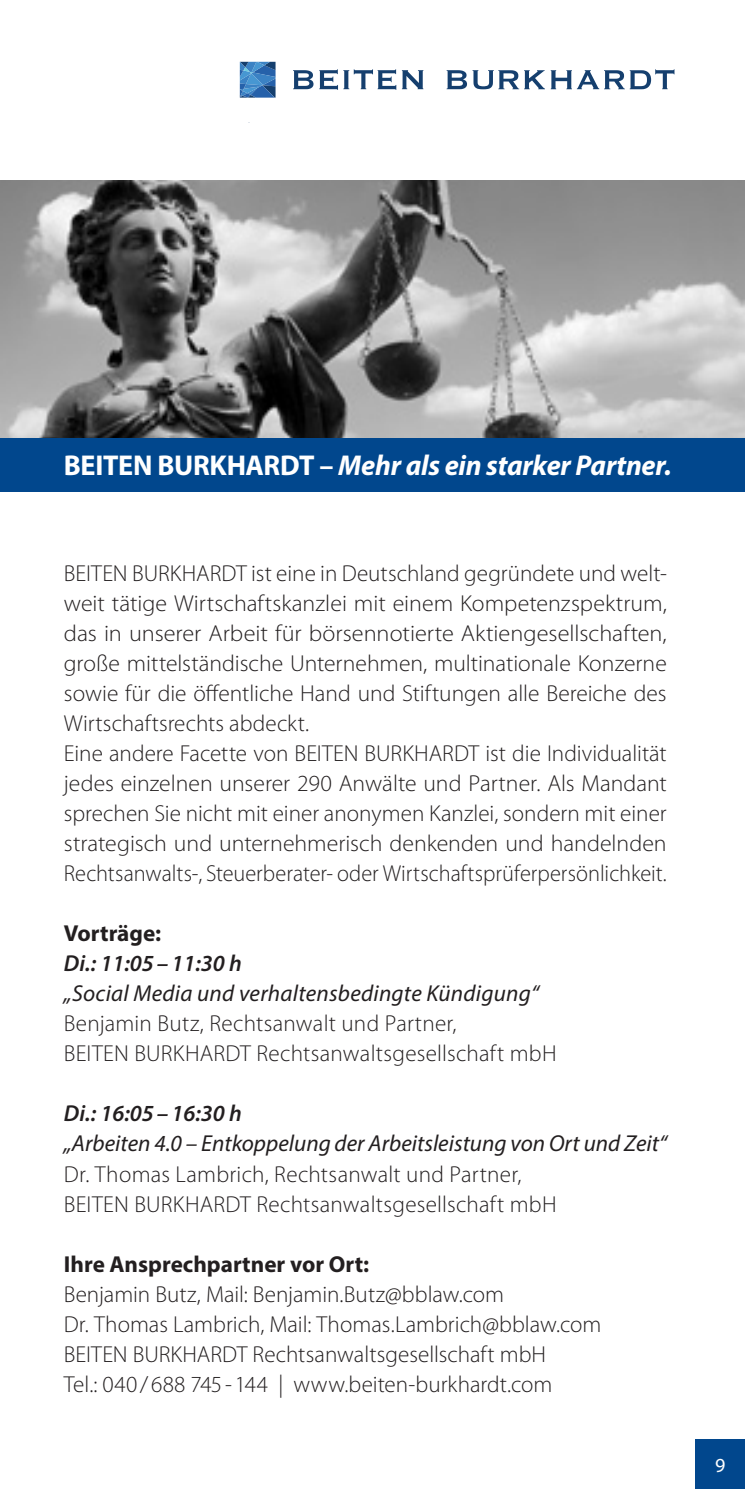
<style>
.page{position:relative;width:745px;height:1489px;background:#fff}
.page>*{position:absolute;margin:0;border:0;box-sizing:border-box;transform-origin:0 0}
.t1{font:italic 700 28.75px "Myriad Pro";letter-spacing:-.005em;color:#fff}
.Termine_Referent{font:300 23px/30px "Myriad Pro";letter-spacing:.005em;color:#231f20;text-align:justify}
.t2{font:italic 23px "Myriad Pro";letter-spacing:.005em;color:#231f20}
.t3{font:700 23px "Myriad Pro";color:#231f20}
.t4{font:italic 600 23px "Myriad Pro";color:#231f20}
.t5{font:20px "Myriad Pro";color:#fff}
.s1{font-style:normal}
</style>
<div class="page">
<img style="left:0;top:180px;width:744px;height:258px">
<div style="left:0;top:438px;width:744px;height:53px;background:#01478d"></div>
<svg style="left:293px;top:70px;width:20px;height:19px"></svg>
<svg style="left:319px;top:69px;width:104px;height:21px"></svg>
<svg style="left:446px;top:70px;width:20px;height:19px"></svg>
<svg style="left:472px;top:70px;width:72px;height:19px"></svg>
<svg style="left:240px;top:62px;width:35px;height:36px"></svg>
<svg style="left:550px;top:69px;width:124px;height:20px"></svg>
<div style="left:694px;top:1439px;width:50px;height:49px;background:#01478d"></div>
<p class="t1" style="left:64px;top:447px;width:609px"><span class="s1">BEITEN BURKHARDT –</span> Mehr als ein starker Partner.</p>
<p class="Termine_Referent" style="left:64px;top:558px;width:604px">BEITEN BURKHARDT ist eine in Deutschland gegründete und welt&shy;weit tätige Wirtschaftskanzlei mit einem Kompetenzspektrum, das in unserer Arbeit für börsennotierte Aktiengesellschaften, große mittelständische Unternehmen, multinationale Konzerne sowie für die öffentliche Hand und Stiftungen alle Bereiche des Wirtschaftsrechts abdeckt.</p>
<p class="Termine_Referent" style="left:64px;top:738px;width:604px">Eine andere Facette von BEITEN BURKHARDT ist die Individualität jedes einzelnen unserer 290 Anwälte und Partner. Als Mandant sprechen Sie nicht mit einer anonymen Kanzlei, sondern mit einer strategisch und unternehmerisch denkenden und handelnden Rechtsanwalts-, Steuerberater- oder Wirtschaftsprüferpersönlichkeit.</p>
<p class="t3" style="left:64px;top:918px;width:99px">Vorträge:</p>
<p class="t4" style="left:64px;top:949px;width:179px">Di.: 11:05–11:30 h</p>
<p class="t2" style="left:64px;top:979px;width:476px">„Social Media und verhaltensbedingte Kündigung“</p>
<p class="Termine_Referent" style="left:64px;top:1008px;width:494px">Benjamin Butz, Rechtsanwalt und Partner,<br>BEITEN BURKHARDT Rechtsanwaltsgesellschaft mbH</p>
<p class="t4" style="left:64px;top:1099px;width:179px">Di.: 16:05–16:30 h</p>
<p class="t2" style="left:64px;top:1129px;width:604px">„Arbeiten 4.0 – Entkoppelung der Arbeitsleistung von Ort und Zeit“</p>
<p class="Termine_Referent" style="left:64px;top:1158px;width:494px">Dr. Thomas Lambrich, Rechtsanwalt und Partner,<br>BEITEN BURKHARDT Rechtsanwaltsgesellschaft mbH</p>
<p class="t3" style="left:64px;top:1248px;width:307px">Ihre Ansprechpartner vor Ort:</p>
<p class="Termine_Referent" style="left:64px;top:1278px;width:441px">Benjamin Butz, Mail: Benjamin.Butz@bblaw.com</p>
<p class="Termine_Referent" style="left:64px;top:1308px;width:538px">Dr. Thomas Lambrich, Mail: Thomas.Lambrich@bblaw.com</p>
<p class="Termine_Referent" style="left:64px;top:1338px;width:483px">BEITEN BURKHARDT Rechtsanwaltsgesellschaft mbH</p>
<p class="Termine_Referent" style="left:64px;top:1368px;width:490px">Tel.: 040 / 688 745 - 144 | www.beiten-burkhardt.com</p>
<p class="t5" style="left:714px;top:1452px;width:12px">9</p>
</div>
